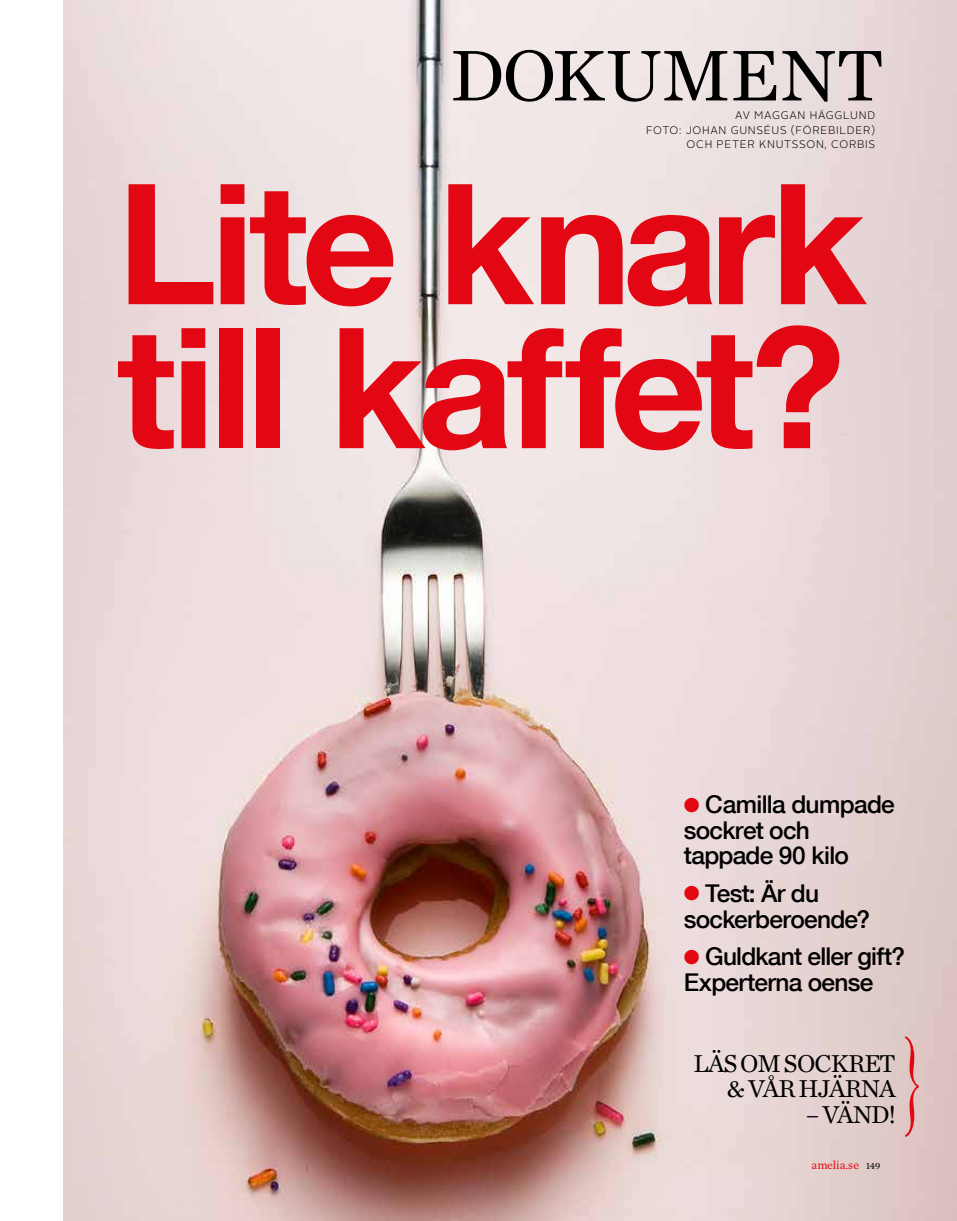
<style>
.page{position:relative;width:957px;height:1221px;background:#fff}
.page>*{position:absolute;margin:0;border:0;box-sizing:border-box;transform-origin:0 0}
.t1{font:700 167.85px/143.9px "Helvetica Neue";letter-spacing:-.035em;color:#e30613}
.t2{font:75px "Chronicle Text G1";color:#000}
.t3{font:25.5px/25.5px "Chronicle Text G1";letter-spacing:-.035em;color:#000;text-align:right}
.t4{font:500 24.45px/25.3px "Helvetica Neue";letter-spacing:-.03em;color:#000}
.t5{font:12px "Chronicle Text G1";color:#e30613}
.t6{font:300 10.95px/14.5px "Alright Sans";letter-spacing:.065em;color:#000;text-align:right}
.s1{color:#e30613}
.s2{font-size:9.75px;color:#000}
</style>
<div class="page">
<img style="left:64px;top:0;width:893px;height:1220px">
<svg style="left:905px;top:1036px;width:13px;height:100px"></svg>
<h2 class="t2" style="left:450px;top:19px;width:436px">DOKUMENT</h2>
<p class="t6" style="left:646px;top:108px;width:230px">AV MAGGAN HÄGGLUND<br>FOTO: JOHAN GUNSÉUS (FÖREBILDER)<br>OCH PETER KNUTSSON, CORBIS</p>
<h1 class="t1" style="left:117px;top:168px;width:751px">Lite knark till kaffet?</h1>
<p class="t4" style="left:684px;top:791px;width:213px"><span class="s1">●</span> Camilla dumpade sockret och tappade 90 kilo</p>
<p class="t4" style="left:684px;top:879px;width:188px;line-height:26.4px"><span class="s1">●</span> Test: Är du sockerberoende?</p>
<p class="t4" style="left:684px;top:942px;width:223px;line-height:26.4px"><span class="s1">●</span> Guldkant eller gift?<br>Experterna oense</p>
<p class="t3" style="left:693px;top:1049px;width:204px">LÄS OM SOCKRET &amp; VÅR HJÄRNA</p>
<p class="t3" style="left:805px;top:1100px;width:92px">– VÄND !</p>
<p class="t5" style="left:811px;top:1155px;width:70px">AMELIA.SE <span class="s2">149</span></p>
</div>
